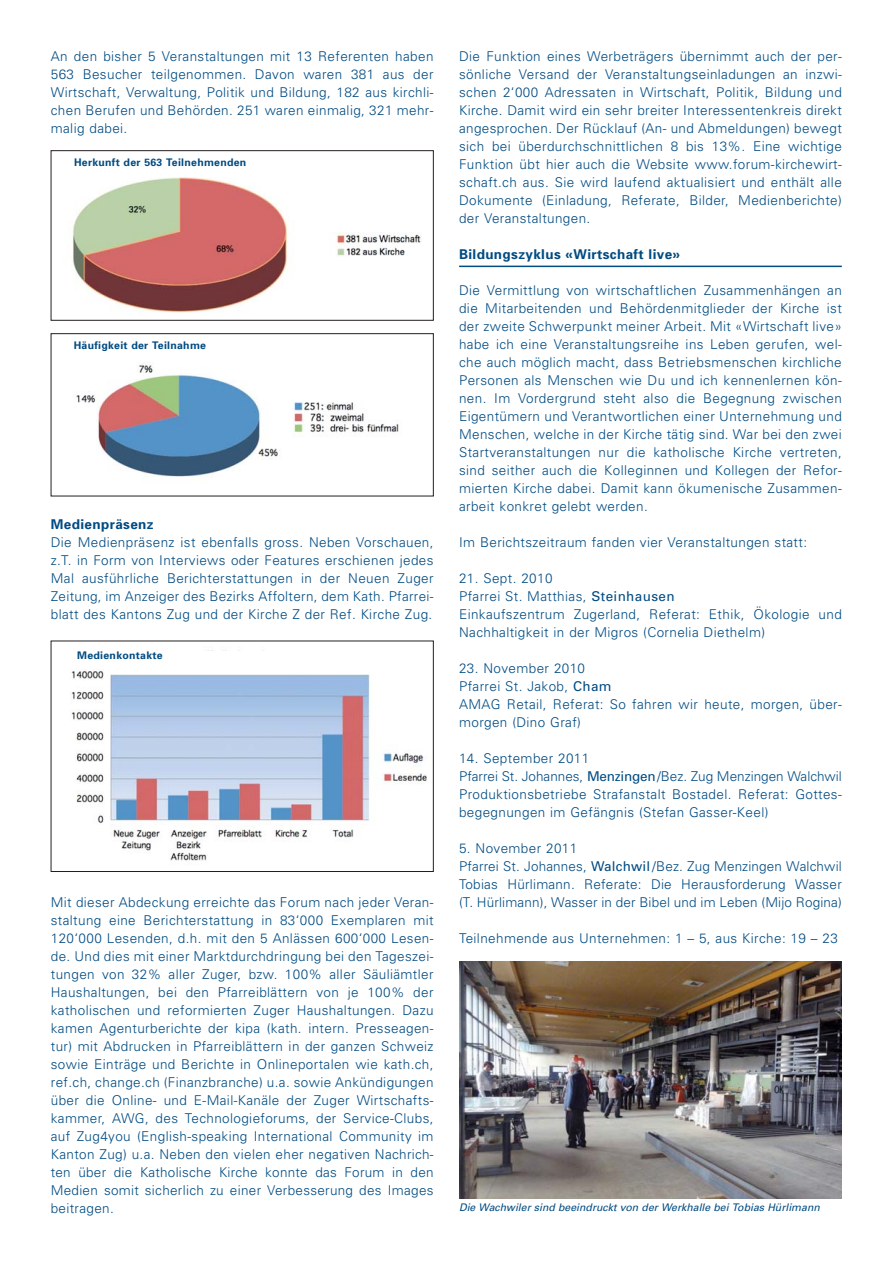
<style>
.page{position:relative;width:893px;height:1263px;background:#fff}
.page>*{position:absolute;margin:0;border:0;box-sizing:border-box;transform-origin:0 0}
.t1{font:300 13.5px/18px "Univers";letter-spacing:.03em;color:#004b82;text-align:justify}
.t2{font:300 13.5px/18px "Univers";letter-spacing:.01em;color:#004b82}
.t3{font:700 13.5px "Univers";letter-spacing:.03em;color:#004b82}
.t4{font:700 10.5px "Univers";letter-spacing:.03em;color:#004b82}
.t5{font:italic 10.5px "Univers";letter-spacing:-.02em;color:#004b82}
.s1{font-weight:400}
</style>
<div class="page">
<hr style="left:459px;top:266px;width:383px;height:1px;background:#004b82">
<img style="left:459px;top:962px;width:383px;height:236px">
<img style="left:71px;top:650px;width:356px;height:211px">
<div style="left:51px;top:641px;width:382px;height:231px;border:1px solid #231f20"></div>
<img style="left:72px;top:177px;width:349px;height:136px">
<div style="left:51px;top:150px;width:382px;height:171px;border:1px solid #231f20"></div>
<img style="left:76px;top:365px;width:323px;height:112px">
<div style="left:51px;top:333px;width:382px;height:163px;border:1px solid #231f20"></div>
<div style="left:77px;top:651px;width:274px;height:15px;background:#fff"></div>
<p class="t1" style="left:51px;top:48px;width:384px">An den bisher 5 Veranstaltungen mit 13 Referenten haben 563 Besucher teilgenommen. Davon waren 381 aus der Wirtschaft, Verwaltung, Politik und Bildung, 182 aus kirchli&shy;chen Berufen und Behörden. 251 waren einmalig, 321 mehr&shy;malig dabei.</p>
<p class="t4" style="left:74px;top:159px;width:174px">Herkunft der 563 Teilnehmenden</p>
<p class="t4" style="left:74px;top:341px;width:134px">Häufigkeit der Teilnahme</p>
<p class="t3" style="left:51px;top:519px;width:104px">Medienpräsenz</p>
<p class="t1" style="left:51px;top:534px;width:384px">Die Medienpräsenz ist ebenfalls gross. Neben Vorschauen, z.T. in Form von Interviews oder Features erschienen jedes Mal ausführliche Berichterstattungen in der Neuen Zuger Zeitung, im Anzeiger des Bezirks Affoltern, dem Kath. Pfarrei&shy;blatt des Kantons Zug und der Kirche Z der Ref. Kirche Zug.</p>
<p class="t4" style="left:77px;top:651px;width:87px">Medienkontakte</p>
<p class="t1" style="left:51px;top:894px;width:384px">Mit dieser Abdeckung erreichte das Forum nach jeder Veran&shy;staltung eine Berichterstattung in 83‘000 Exemplaren mit 120‘000 Lesenden, d.h. mit den 5 Anlässen 600‘000 Lesen&shy;de. Und dies mit einer Marktdurchdringung bei den Tageszei&shy;tungen von 32% aller Zuger, bzw. 100% aller Säuliämtler Haushaltungen, bei den Pfarreiblättern von je 100% der katholischen und reformierten Zuger Haushaltungen. Dazu kamen Agenturberichte der kipa (kath. intern. Presseagen&shy;tur) mit Abdrucken in Pfarreiblättern in der ganzen Schweiz sowie Einträge und Berichte in Onlineportalen wie kath.ch, ref.ch, change.ch (Finanzbranche) u.a. sowie Ankündigungen über die Online- und E-Mail-Kanäle der Zuger Wirtschafts&shy;kammer, AWG, des Technologieforums, der Service-Clubs, auf Zug4you (English-speaking International Community im Kanton Zug) u.a. Neben den vielen eher negativen Nachrich&shy;ten über die Katholische Kirche konnte das Forum in den Medien somit sicherlich zu einer Verbesserung des Images beitragen.</p>
<p class="t1" style="left:459px;top:48px;width:384px">Die Funktion eines Werbeträgers übernimmt auch der per&shy;sönliche Versand der Veranstaltungseinladungen an inzwi&shy;schen 2‘000 Adressaten in Wirtschaft, Politik, Bildung und Kirche. Damit wird ein sehr breiter Interessentenkreis direkt angesprochen. Der Rücklauf (An- und Abmeldungen) bewegt sich bei überdurchschnittlichen 8 bis 13%. Eine wichtige Funktion übt hier auch die Website www.forum-kirchewirt&shy;schaft.ch aus. Sie wird laufend aktualisiert und enthält alle Dokumente (Einladung, Referate, Bilder, Medienberichte) der Veranstaltungen.</p>
<p class="t3" style="left:459px;top:249px;width:222px">Bildungszyklus «Wirtschaft live»</p>
<p class="t1" style="left:459px;top:282px;width:384px">Die Vermittlung von wirtschaftlichen Zusammenhängen an die Mitarbeitenden und Behördenmitglieder der Kirche ist der zweite Schwerpunkt meiner Arbeit. Mit «Wirtschaft live» habe ich eine Veranstaltungsreihe ins Leben gerufen, wel&shy;che auch möglich macht, dass Betriebsmenschen kirchliche Personen als Menschen wie Du und ich kennenlernen kön&shy;nen. Im Vordergrund steht also die Begegnung zwischen Eigentümern und Verantwortlichen einer Unternehmung und Menschen, welche in der Kirche tätig sind. War bei den zwei Startveranstaltungen nur die katholische Kirche vertreten, sind seither auch die Kolleginnen und Kollegen der Refor&shy;mierten Kirche dabei. Damit kann ökumenische Zusammen&shy;arbeit konkret gelebt werden.</p>
<p class="t1" style="left:459px;top:534px;width:349px">Im Berichtszeitraum fanden vier Veranstaltungen statt:</p>
<p class="t1" style="left:459px;top:570px;width:384px;text-align:left">21. Sept. 2010<br>Pfarrei St. Matthias, <span class="s1">Steinhausen<br></span>Einkaufszentrum Zugerland, Referat: Ethik, Ökologie und Nachhaltigkeit in der Migros (Cornelia Diethelm)</p>
<p class="t1" style="left:459px;top:660px;width:384px;text-align:left">23. November 2010<br>Pfarrei St. Jakob, <span class="s1">Cham<br></span>AMAG Retail, Referat: So fahren wir heute, morgen, über&shy;morgen (Dino Graf)</p>
<p class="t1" style="left:459px;top:750px;width:384px;text-align:left">14. September 2011<br>Pfarrei St. Johannes, <span class="s1">Menzingen</span>/Bez. Zug Menzingen Walchwil Produktionsbetriebe Strafanstalt Bostadel. Referat: Gottes&shy;begegnungen im Gefängnis (Stefan Gasser-Keel)</p>
<p class="t2" style="left:459px;top:840px;width:384px">5. November 2011<br>Pfarrei St. Johannes, <span class="s1">Walchwil</span> /Bez. Zug Menzingen Walchwil Tobias Hürlimann. Referate: Die Herausforderung Wasser (T. Hürlimann), Wasser in der Bibel und im Leben (Mijo Rogina)</p>
<p class="t1" style="left:459px;top:930px;width:380px">Teilnehmende aus Unternehmen: 1 – 5, aus Kirche: 19 – 23</p>
<p class="t5" style="left:459px;top:1203px;width:364px">Die Wachwiler sind beeindruckt von der Werkhalle bei Tobias Hürlimann</p>
</div>
